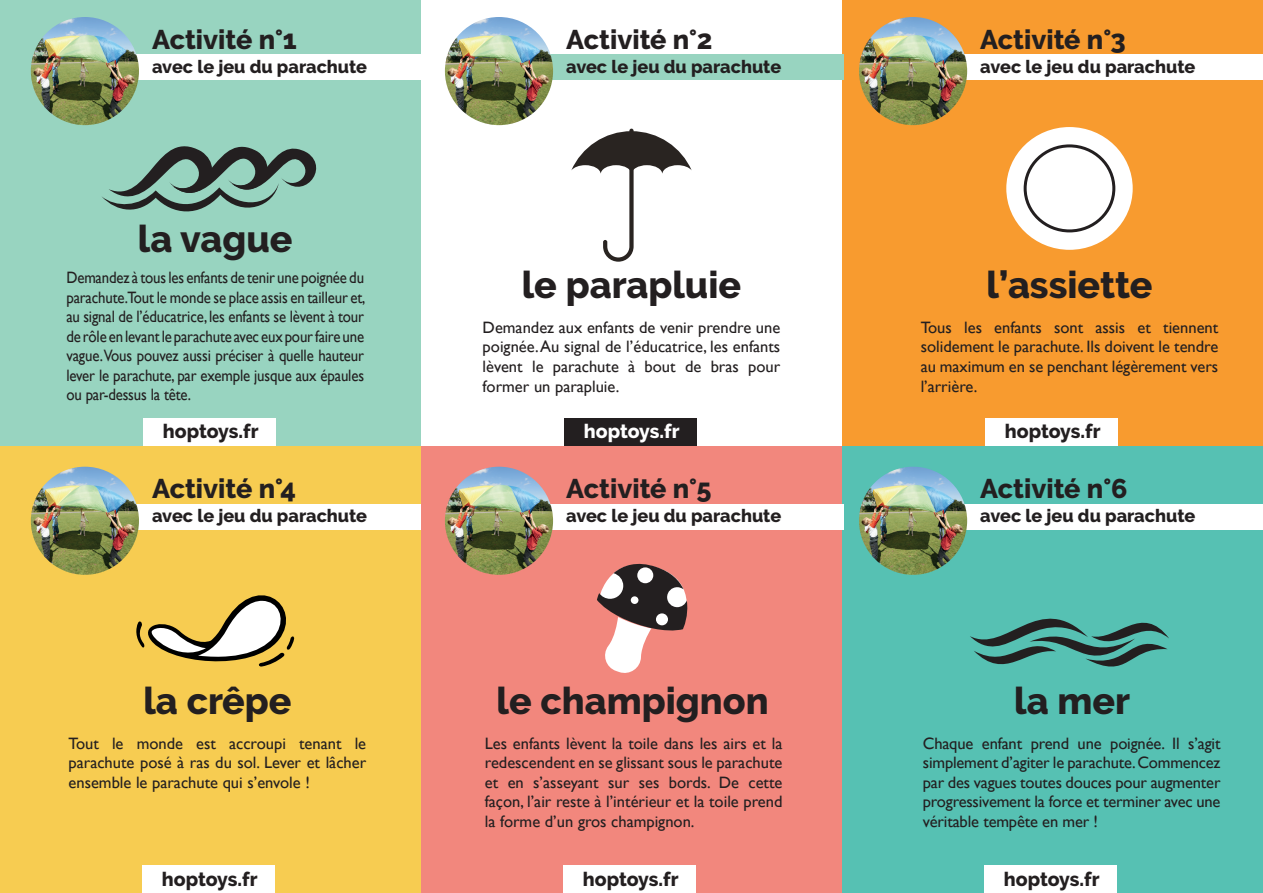
<style>
.page{position:relative;width:1263px;height:893px;background:#fff}
.page>*{position:absolute;margin:0;border:0;box-sizing:border-box;transform-origin:0 0}
.t1{font:800 37.5px "Raleway";color:#231f20}
.t2{font:800 27px "Raleway";color:#231f20}
.t3{font:800 19.5px "Raleway";letter-spacing:-.005em;color:#231f20}
.t4{font:800 19.5px "Raleway";letter-spacing:-.005em;color:#fff}
.t5{font:800 18px "Raleway";color:#231f20}
.t6{font:16.5px/19.5px "Gill Sans";color:#231f20;text-align:justify}
.t7{font:16.5px/19.5px "Gill Sans";color:#231f20;text-align:justify;scale:.9 1}
</style>
<div class="page">
<div style="left:0;top:0;width:421px;height:446px;background:#98d4c0"></div>
<div style="left:0;top:446px;width:421px;height:447px;background:#f7cc51"></div>
<div style="left:421px;top:446px;width:441px;height:447px;background:#f2877d"></div>
<div style="left:842px;top:0;width:421px;height:446px;background:#f89b2f"></div>
<div style="left:842px;top:446px;width:421px;height:447px;background:#56c1b3"></div>
<div style="left:131px;top:54px;width:321px;height:26px;background:#fff"></div>
<img style="left:31px;top:17px;width:108px;height:108px;border-radius:54px">
<div style="left:131px;top:504px;width:290px;height:25px;background:#fff"></div>
<img style="left:31px;top:467px;width:108px;height:108px;border-radius:54px">
<div style="left:959px;top:54px;width:304px;height:26px;background:#fff"></div>
<img style="left:859px;top:17px;width:108px;height:108px;border-radius:54px">
<div style="left:959px;top:504px;width:304px;height:25px;background:#fff"></div>
<img style="left:859px;top:467px;width:108px;height:108px;border-radius:54px">
<div style="left:545px;top:54px;width:299px;height:26px;background:#98d4c0"></div>
<img style="left:445px;top:17px;width:108px;height:108px;border-radius:54px">
<div style="left:545px;top:504px;width:299px;height:25px;background:#fff"></div>
<img style="left:445px;top:467px;width:108px;height:108px;border-radius:54px">
<div style="left:142px;top:865px;width:133px;height:28px;background:#fff"></div>
<div style="left:144px;top:418px;width:132px;height:27px;background:#fff"></div>
<div style="left:563px;top:865px;width:133px;height:28px;background:#fff"></div>
<div style="left:564px;top:418px;width:133px;height:27px;background:#231f20"></div>
<div style="left:984px;top:865px;width:133px;height:28px;background:#fff"></div>
<div style="left:985px;top:418px;width:133px;height:27px;background:#fff"></div>
<svg style="left:102px;top:146px;width:215px;height:66px"></svg>
<svg style="left:970px;top:618px;width:199px;height:49px"></svg>
<svg style="left:571px;top:129px;width:121px;height:133px"></svg>
<div style="left:1006px;top:127px;width:127px;height:123px;background:#fff;border-radius:50%"></div>
<div style="left:1024px;top:144px;width:91px;height:88px;border:3px solid #231f20;border-radius:50%"></div>
<svg style="left:136px;top:595px;width:159px;height:72px"></svg>
<svg style="left:597px;top:563px;width:91px;height:110px"></svg>
<p class="t2" style="left:152px;top:24px;width:146px">Activité n°1</p>
<p class="t5" style="left:152px;top:56px;width:217px">avec le jeu du parachute</p>
<p class="t1" style="left:138px;top:218px;width:156px">la vague</p>
<p class="t7" style="left:66px;top:268px;width:334px">Demandez à tous les enfants de tenir une poignée du parachute.Tout le monde se place assis en tailleur et, au signal de l’éducatrice, les enfants se lèvent à tour de rôle en levant le parachute avec eux pour faire une vague.Vous pouvez aussi préciser à quelle hauteur lever le parachute, par exemple jusque aux épaules ou par-dessus la tête.</p>
<p class="t3" style="left:163px;top:420px;width:97px">hoptoys.fr</p>
<p class="t2" style="left:152px;top:474px;width:145px">Activité n°4</p>
<p class="t5" style="left:152px;top:506px;width:217px">avec le jeu du parachute</p>
<p class="t1" style="left:143px;top:679px;width:149px">la crêpe</p>
<p class="t6" style="left:69px;top:733px;width:299px">Tout le monde est accroupi tenant le parachute posé à ras du sol. Lever et lâcher ensemble le parachute qui s’envole !</p>
<p class="t3" style="left:162px;top:868px;width:97px">hoptoys.fr</p>
<p class="t2" style="left:566px;top:24px;width:148px">Activité n°2</p>
<p class="t5" style="left:566px;top:56px;width:217px">avec le jeu du parachute</p>
<p class="t1" style="left:522px;top:263px;width:221px">le parapluie</p>
<p class="t6" style="left:483px;top:317px;width:299px">Demandez aux enfants de venir prendre une poignée. Au signal de l’éducatrice, les enfants lèvent le parachute à bout de bras pour former un parapluie.</p>
<p class="t4" style="left:584px;top:420px;width:97px">hoptoys.fr</p>
<p class="t2" style="left:566px;top:474px;width:147px">Activité n°5</p>
<p class="t5" style="left:566px;top:506px;width:217px">avec le jeu du parachute</p>
<p class="t1" style="left:496px;top:679px;width:274px">le champignon</p>
<p class="t6" style="left:485px;top:733px;width:299px">Les enfants lèvent la toile dans les airs et la redescendent en se glissant sous le parachute et en s’asseyant sur ses bords. De cette façon, l’air reste à l’intérieur et la toile prend la forme d’un gros champignon.</p>
<p class="t3" style="left:583px;top:868px;width:97px">hoptoys.fr</p>
<p class="t2" style="left:980px;top:24px;width:147px">Activité n°3</p>
<p class="t5" style="left:980px;top:56px;width:217px">avec le jeu du parachute</p>
<p class="t1" style="left:987px;top:263px;width:167px">l’assiette</p>
<p class="t6" style="left:921px;top:317px;width:299px">Tous les enfants sont assis et tiennent solidement le parachute. Ils doivent le tendre au maximum en se penchant légèrement vers l’arrière.</p>
<p class="t3" style="left:1005px;top:420px;width:97px">hoptoys.fr</p>
<p class="t2" style="left:980px;top:474px;width:149px">Activité n°6</p>
<p class="t5" style="left:980px;top:506px;width:217px">avec le jeu du parachute</p>
<p class="t1" style="left:1014px;top:679px;width:117px">la mer</p>
<p class="t6" style="left:923px;top:733px;width:299px">Chaque enfant prend une poignée. Il s’agit simplement d’agiter le parachute. Commencez par des vagues toutes douces pour augmenter progressivement la force et terminer avec une véritable tempête en mer !</p>
<p class="t3" style="left:1004px;top:868px;width:97px">hoptoys.fr</p>
</div>
